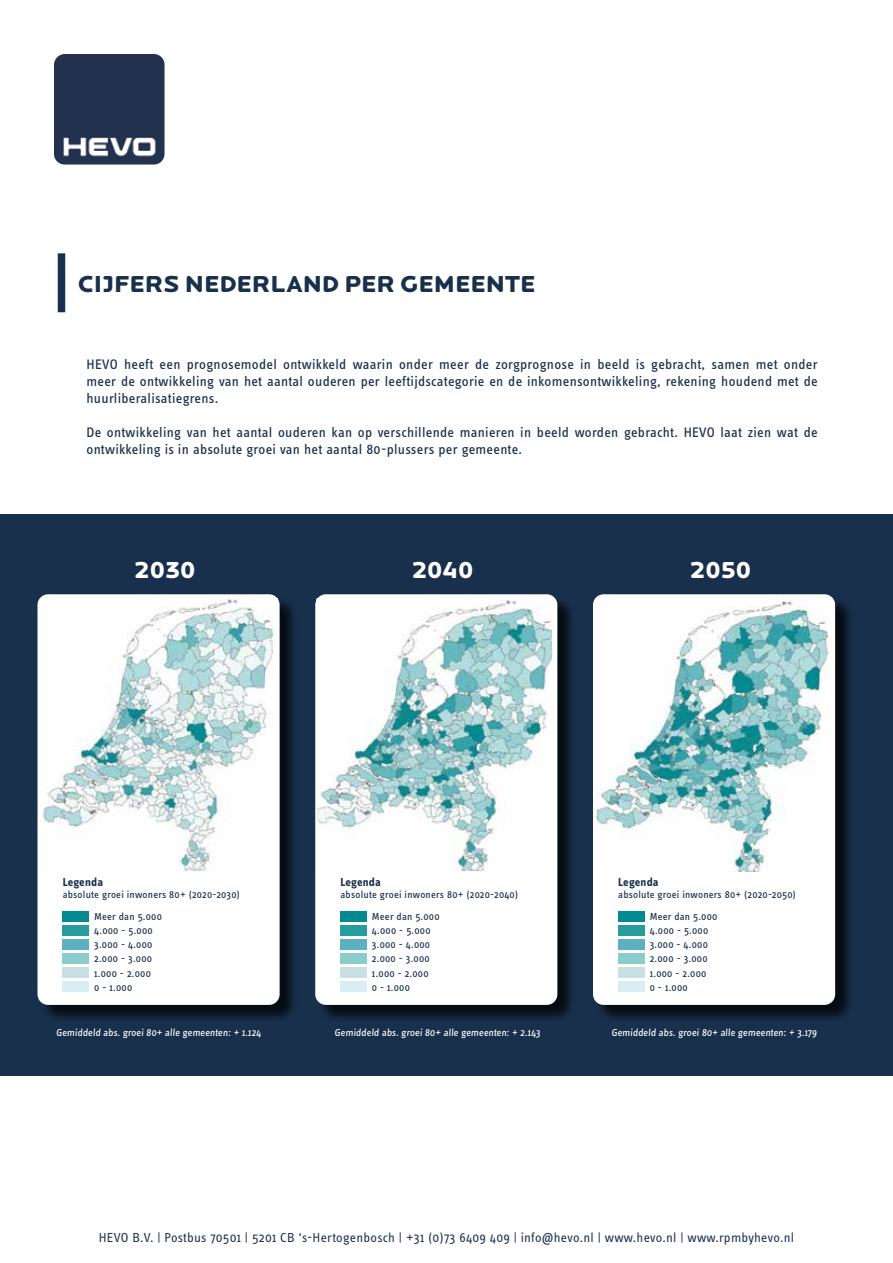
<style>
.page{position:relative;width:893px;height:1263px;background:#fff}
.page>*{position:absolute;margin:0;border:0;box-sizing:border-box;transform-origin:0 0}
.t1{font:900 24px "Locator Display";color:#19304d}
.t2{font:900 24px "Locator Display";color:#fff}
.t3{font:14.25px/17.1px "Info OT Text";letter-spacing:.02em;color:#19304d;text-align:justify}
.t4{font:13.5px "Info OT Text";letter-spacing:.02em;color:#19304d}
.t5{font:700 12px "Info OT Text";letter-spacing:.015em;color:#19304d}
.t6{font:10.5px/14.1px "Info OT Text";letter-spacing:.02em;color:#19304d}
.t7{font:10.5px "Info OT Text";color:#fff}
</style>
<div class="page">
<div style="left:0;top:514px;width:893px;height:562px;background:#19304d"></div>
<div style="left:595px;top:596px;width:259px;height:428px;background:#000;opacity:.75"></div>
<div style="left:593px;top:594px;width:242px;height:411px;background:#fff;border-radius:11px"></div>
<div style="left:317px;top:596px;width:259px;height:428px;background:#000;opacity:.75"></div>
<div style="left:315px;top:594px;width:242px;height:411px;background:#fff;border-radius:11px"></div>
<div style="left:40px;top:596px;width:258px;height:428px;background:#000;opacity:.75"></div>
<div style="left:38px;top:594px;width:242px;height:411px;background:#fff;border-radius:11px"></div>
<img style="left:40px;top:599px;width:235px;height:272px">
<img style="left:318px;top:600px;width:233px;height:270px">
<img style="left:596px;top:598px;width:233px;height:273px">
<div style="left:63px;top:911px;width:26px;height:10px;background:#038992"></div>
<div style="left:63px;top:925px;width:26px;height:11px;background:#269c9c"></div>
<div style="left:63px;top:939px;width:26px;height:11px;background:#5db0c0"></div>
<div style="left:63px;top:953px;width:26px;height:11px;background:#8acccb"></div>
<div style="left:63px;top:967px;width:26px;height:11px;background:#c8e0e2"></div>
<div style="left:63px;top:981px;width:26px;height:11px;background:#d9edf4"></div>
<div style="left:340px;top:911px;width:27px;height:10px;background:#038992"></div>
<div style="left:340px;top:925px;width:27px;height:11px;background:#269c9c"></div>
<div style="left:340px;top:939px;width:27px;height:11px;background:#5db0c0"></div>
<div style="left:340px;top:953px;width:27px;height:11px;background:#8acccb"></div>
<div style="left:340px;top:967px;width:27px;height:11px;background:#c8e0e2"></div>
<div style="left:340px;top:981px;width:27px;height:11px;background:#d9edf4"></div>
<div style="left:618px;top:911px;width:27px;height:10px;background:#038992"></div>
<div style="left:618px;top:925px;width:27px;height:11px;background:#269c9c"></div>
<div style="left:618px;top:939px;width:27px;height:11px;background:#5db0c0"></div>
<div style="left:618px;top:953px;width:27px;height:11px;background:#8acccb"></div>
<div style="left:618px;top:967px;width:27px;height:11px;background:#c8e0e2"></div>
<div style="left:618px;top:981px;width:27px;height:11px;background:#d9edf4"></div>
<img style="left:54px;top:54px;width:111px;height:111px">
<div style="left:58px;top:253px;width:7px;height:59px;background:#19304d"></div>
<h1 class="t1" style="left:78px;top:269px;width:459px">CIJFERS NEDERLAND PER GEMEENTE</h1>
<p class="t3" style="left:87px;top:355px;width:733px">HEVO heeft een prognosemodel ontwikkeld waarin onder meer de zorgprognose in beeld is gebracht, samen met onder meer de ontwikkeling van het aantal ouderen per leeftijdscategorie en de inkomensontwikkeling, rekening houdend met de huurliberalisatiegrens.</p>
<p class="t3" style="left:87px;top:424px;width:733px">De ontwikkeling van het aantal ouderen kan op verschillende manieren in beeld worden gebracht. HEVO laat zien wat de ontwikkeling is in absolute groei van het aantal 80-plussers per gemeente.</p>
<h1 class="t2" style="left:134px;top:556px;width:63px">2030</h1>
<h1 class="t2" style="left:412px;top:556px;width:63px">2040</h1>
<h1 class="t2" style="left:690px;top:556px;width:63px">2050</h1>
<p class="t5" style="left:63px;top:874px;width:42px">Legenda</p>
<p class="t6" style="left:63px;top:887px;width:179px">absolute groei inwoners 80+ (2020-2030)</p>
<p class="t5" style="left:340px;top:874px;width:42px">Legenda</p>
<p class="t6" style="left:340px;top:887px;width:179px">absolute groei inwoners 80+ (2020-2040)</p>
<p class="t5" style="left:618px;top:874px;width:42px">Legenda</p>
<p class="t6" style="left:618px;top:887px;width:179px">absolute groei inwoners 80+ (2020-2050)</p>
<p class="t6" style="left:94px;top:909px;width:69px">Meer dan 5.000<br>4.000 - 5.000<br>3.000 - 4.000<br>2.000 - 3.000<br>1.000 - 2.000<br>0 - 1.000</p>
<p class="t6" style="left:372px;top:909px;width:69px">Meer dan 5.000<br>4.000 - 5.000<br>3.000 - 4.000<br>2.000 - 3.000<br>1.000 - 2.000<br>0 - 1.000</p>
<p class="t6" style="left:650px;top:909px;width:69px">Meer dan 5.000<br>4.000 - 5.000<br>3.000 - 4.000<br>2.000 - 3.000<br>1.000 - 2.000<br>0 - 1.000</p>
<p class="t7" style="left:56px;top:1026px;width:208px">Gemiddeld abs. groei 80+ alle gemeenten: + 1.124</p>
<p class="t7" style="left:335px;top:1026px;width:208px">Gemiddeld abs. groei 80+ alle gemeenten: + 2.143</p>
<p class="t7" style="left:611px;top:1026px;width:208px">Gemiddeld abs. groei 80+ alle gemeenten: + 3.179</p>
<p class="t4" style="left:99px;top:1229px;width:697px">HEVO B.V. | Postbus 70501 | 5201 CB ‘s-Hertogenbosch | +31 (0)73 6409 409 | info@hevo.nl | www.hevo.nl | www.rpmbyhevo.nl</p>
</div>
